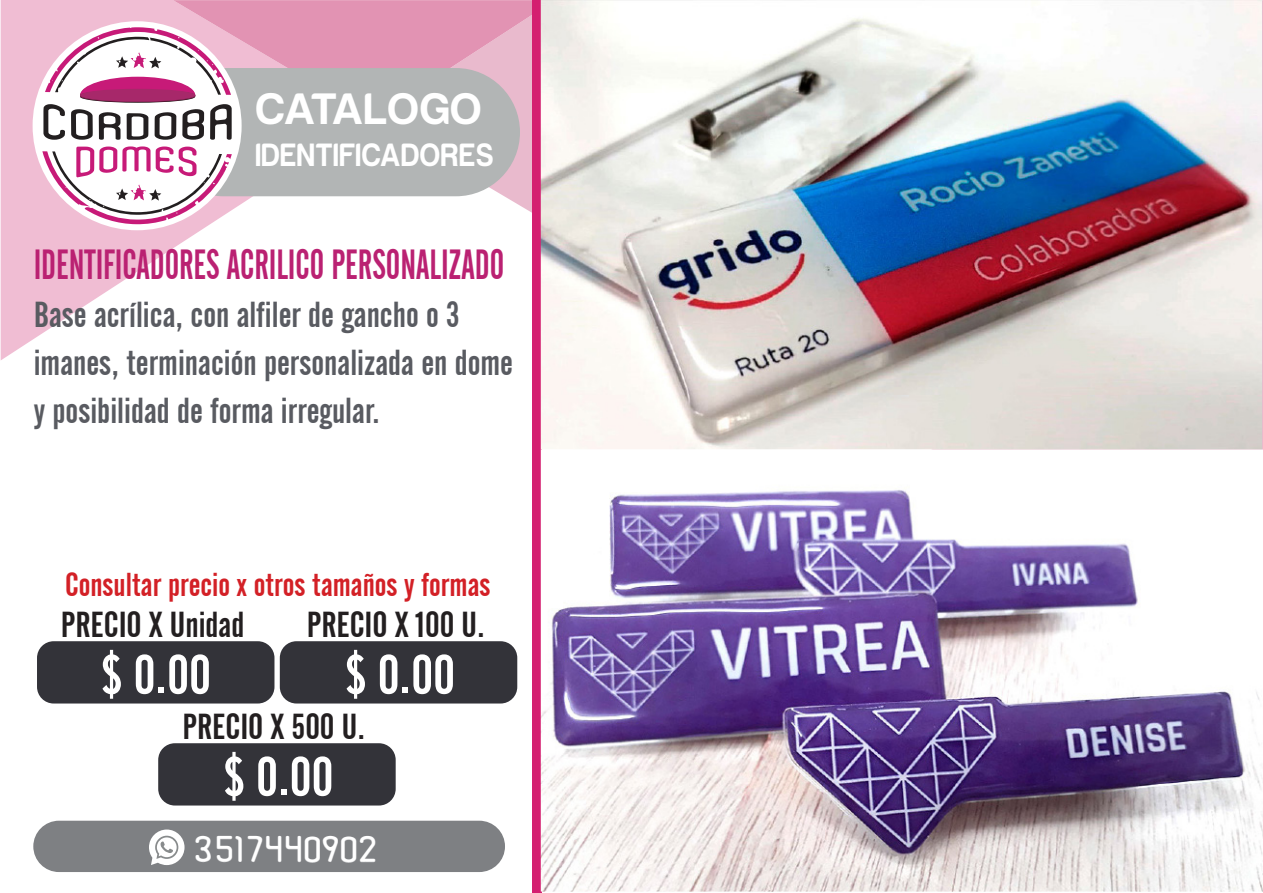
<style>
.page{position:relative;width:1263px;height:893px;background:#fff}
.page>*{position:absolute;margin:0;border:0;box-sizing:border-box;transform-origin:0 0}
.precios{font:54px "Alternate Gothic No 2 BT";color:#fff}
.t1{font:700 45px "Harabara Mais Bold Harabara Mais";color:#fff}
.PRODUCTO{font:42px "Alternate Gothic No 2 BT";color:#ba2172;scale:.82 1}
.detalle{font:36px/48px "Alternate Gothic No 2 BT";color:#595b61}
.t2{font:36px "Alternate Gothic No 2 BT";color:#231f20}
.t3{font:35.4px "Adidas Unity";color:#fff}
.t4{font:33px "Alternate Gothic No 2 BT";color:#d32026}
.t5{font:700 33px "Harabara Mais Bold Harabara Mais";color:#fff;scale:.89 1}
</style>
<div class="page">
<svg style="left:1px;top:0;width:372px;height:360px"></svg>
<div style="left:532px;top:0;width:10px;height:893px;background:#d41f70"></div>
<div style="left:159px;top:68px;width:361px;height:128px;background:#b2b5b5;border-radius:64px"></div>
<div style="left:33px;top:21px;width:209px;height:209px;background:#fff;border-radius:50%"></div>
<svg style="left:43px;top:0;width:498px;height:140px"></svg>
<svg style="left:42px;top:146px;width:190px;height:78px"></svg>
<div style="left:33px;top:821px;width:472px;height:51px;background:#7e8083;border-radius:26px"></div>
<svg style="left:149px;top:829px;width:36px;height:36px"></svg>
<img style="left:541px;top:0;width:722px;height:892px">
<div style="left:37px;top:641px;width:237px;height:62px;background:#333339;border-radius:17px"></div>
<div style="left:158px;top:743px;width:238px;height:62px;background:#333339;border-radius:17px"></div>
<div style="left:280px;top:641px;width:237px;height:62px;background:#333339;border-radius:17px"></div>
<p class="t1" style="left:255px;top:82px;width:228px">CATALOGO</p>
<p class="t5" style="left:255px;top:135px;width:270px">IDENTIFICADORES</p>
<p class="PRODUCTO" style="left:34px;top:241px;width:575px">IDENTIFICADORES ACRILICO PERSONALIZADO</p>
<p class="detalle" style="left:34px;top:291px;width:481px">Base acrílica, con alfiler de gancho o 3 imanes, terminación personalizada en dome y posibilidad de forma irregular.</p>
<p class="t4" style="left:65px;top:566px;width:427px">Consultar precio x otros tamaños y formas</p>
<p class="t2" style="left:61px;top:604px;width:185px">PRECIO X Unidad</p>
<p class="precios" style="left:101px;top:645px;width:112px">$ 0.00</p>
<p class="t2" style="left:307px;top:604px;width:180px">PRECIO X 100 U.</p>
<p class="precios" style="left:345px;top:645px;width:112px">$ 0.00</p>
<p class="t2" style="left:183px;top:706px;width:184px">PRECIO X 500 U.</p>
<p class="precios" style="left:223px;top:747px;width:112px">$ 0.00</p>
<p class="t3" style="left:194px;top:829px;width:186px">3517440902</p>
</div>
